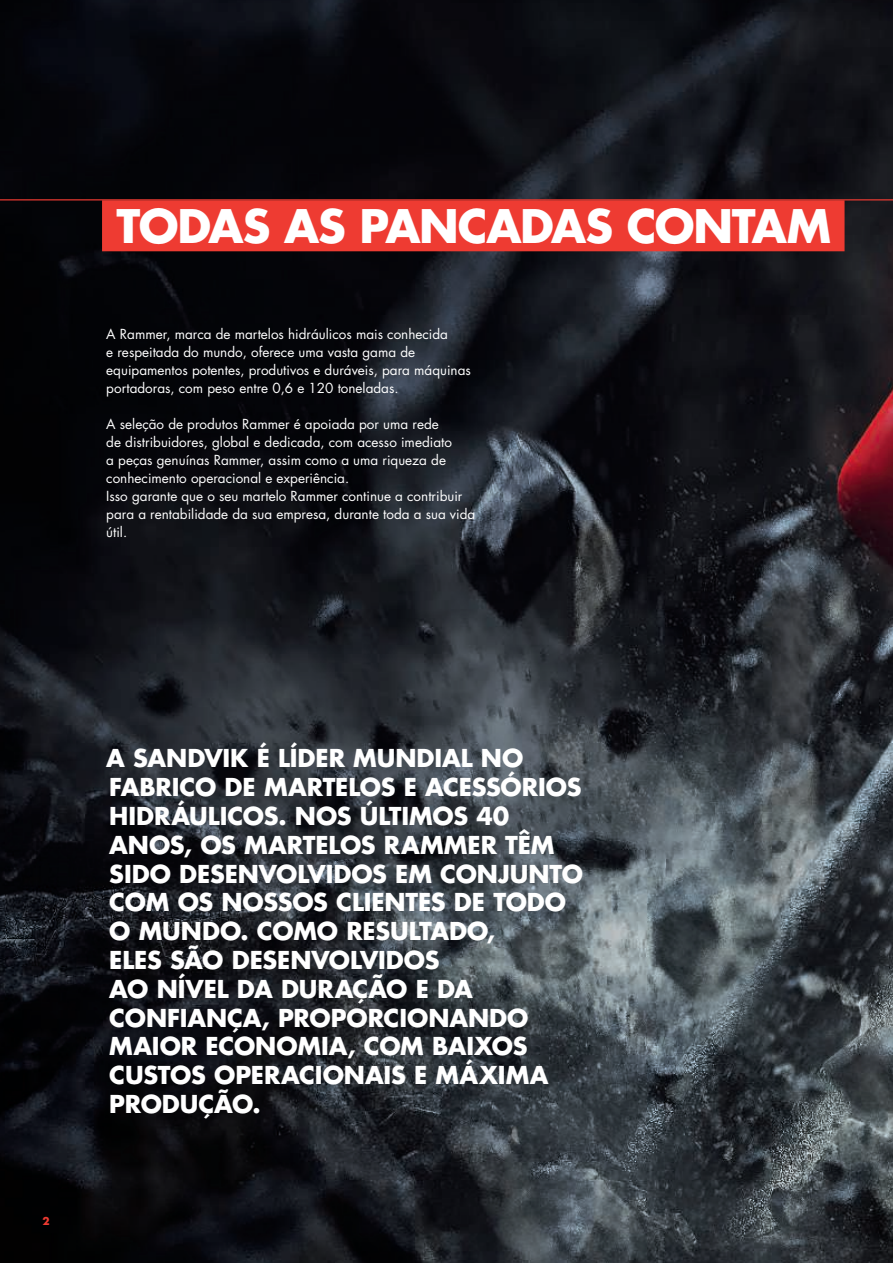
<style>
.page{position:relative;width:893px;height:1263px;background:#fff}
.page>*{position:absolute;margin:0;border:0;box-sizing:border-box;transform-origin:0 0}
.t1{font:700 45px "Futura Std";letter-spacing:-.03em;color:#fff}
.t2{font:700 24px/28.8px "Futura Std";letter-spacing:-.005em;color:#fff}
.t3{font:13.5px/18px "Futura Std";color:#fff}
.t4{font:700 10.5px "Futura Std";color:#ee3b32}
</style>
<div class="page">
<img style="left:0;top:0;width:893px;height:1263px">
<hr style="left:0;top:199px;width:893px;height:1px;background:#ee3b32">
<div style="left:102px;top:200px;width:742px;height:51px;background:#ee3b32"></div>
<h1 class="t1" style="left:117px;top:196px;width:716px">TODAS AS PANCADAS CONTAM</h1>
<p class="t3" style="left:106px;top:325px;width:366px">A Rammer, marca de martelos hidráulicos mais conhecida<br>e respeitada do mundo, oferece uma vasta gama de equipamentos potentes, produtivos e duráveis, para máquinas portadoras, com peso entre 0,6 e 120 toneladas.</p>
<p class="t3" style="left:106px;top:415px;width:370px">A seleção de produtos Rammer é apoiada por uma rede<br>de distribuidores, global e dedicada, com acesso imediato<br>a peças genuínas Rammer, assim como a uma riqueza de conhecimento operacional e experiência.<br>Isso garante que o seu martelo Rammer continue a contribuir para a rentabilidade da sua empresa, durante toda a sua vida útil.</p>
<p class="t4" style="left:43px;top:1214px;width:9px">2</p>
<p class="t2" style="left:106px;top:744px;width:478px">A SANDVIK É LÍDER MUNDIAL NO<br>FABRICO DE MARTELOS E ACESSÓRIOS<br>HIDRÁULICOS. NOS ÚLTIMOS 40<br>ANOS, OS MARTELOS RAMMER TÊM<br>SIDO DESENVOLVIDOS EM CONJUNTO<br>COM OS NOSSOS CLIENTES DE TODO<br>O MUNDO. COMO RESULTADO,<br>ELES SÃO DESENVOLVIDOS<br>AO NÍVEL DA DURAÇÃO E DA<br>CONFIANÇA, PROPORCIONANDO<br>MAIOR ECONOMIA, COM BAIXOS<br>CUSTOS OPERACIONAIS E MÁXIMA<br>PRODUÇÃO.</p>
</div>
